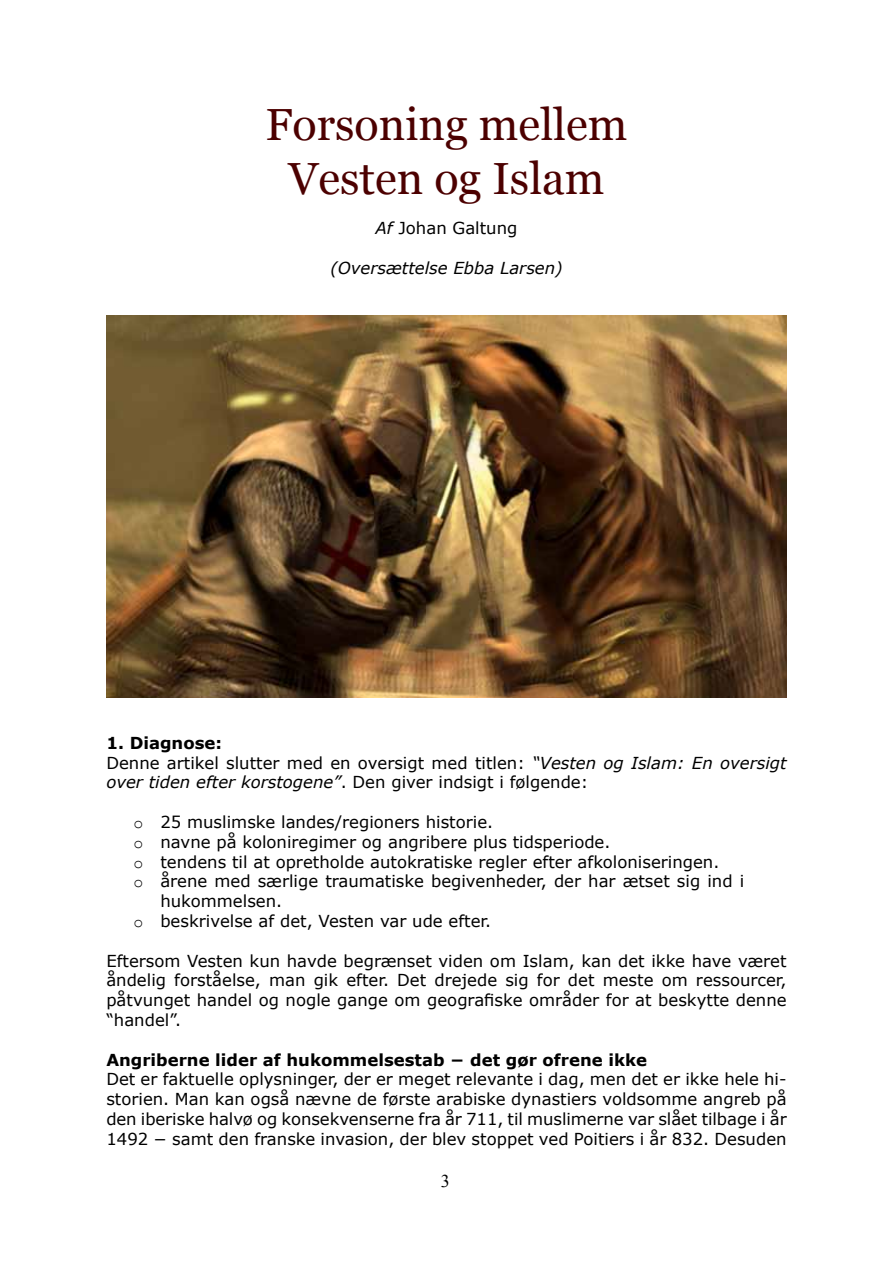
<style>
.page{position:relative;width:893px;height:1263px;background:#fff}
.page>*{position:absolute;margin:0;border:0;box-sizing:border-box;transform-origin:0 0}
.t1{font:45px/54px "Georgia";color:#4c0000;text-align:center}
.t2{font:18px "Times New Roman";color:#000}
.t3{font:16.5px/19.8px "Verdana";color:#000;text-align:justify}
.t4{font:700 16.5px "Verdana";color:#000}
.t5{font:italic 16.5px "Verdana";color:#000}
.s1{font-style:italic}
.s2{font-weight:700}
.s3{font-family:"Courier New"}
</style>
<div class="page">
<img style="left:106px;top:316px;width:681px;height:382px">
<h1 class="t1" style="left:265px;top:99px;width:363px">Forsoning mellem<br>Vesten og Islam</h1>
<p class="t3" style="left:376px;top:218px;width:143px"><span class="s1">Af</span> Johan Galtung</p>
<p class="t5" style="left:330px;top:256px;width:234px">(Oversættelse Ebba Larsen)</p>
<p class="t3" style="left:106px;top:733px;width:682px;text-align:left"><span class="s2">1. Diagnose:<br></span>Denne artikel slutter med en oversigt med titlen: <span class="s1">“Vesten og Islam: En oversigt over tiden efter korstogene”</span>. Den giver indsigt i følgende:</p>
<p class="t3" style="left:133px;top:812px;width:361px"><span class="s3">o</span> 25 muslimske landes/regioners historie.</p>
<p class="t3" style="left:133px;top:832px;width:479px"><span class="s3">o</span> navne på koloniregimer og angribere plus tidsperiode.</p>
<p class="t3" style="left:133px;top:851px;width:587px"><span class="s3">o</span> tendens til at opretholde autokratiske regler efter afkoloniseringen.</p>
<p class="t3" style="left:133px;top:871px;width:612px"><span class="s3">o</span> årene med særlige traumatiske begivenheder, der har ætset sig ind i</p>
<p class="t3" style="left:160px;top:891px;width:123px">hukommelsen.</p>
<p class="t3" style="left:133px;top:911px;width:359px"><span class="s3">o</span> beskrivelse af det, Vesten var ude efter.</p>
<p class="t3" style="left:106px;top:950px;width:682px">Eftersom Vesten kun havde begrænset viden om Islam, kan det ikke have været åndelig forståelse, man gik efter. Det drejede sig for det meste om ressourcer, påtvunget handel og nogle gange om geografiske områder for at beskytte denne “handel”.</p>
<p class="t4" style="left:106px;top:1048px;width:542px">Angriberne lider af hukommelsestab − det gør ofrene ikke</p>
<p class="t3" style="left:106px;top:1069px;width:682px">Det er faktuelle oplysninger, der er meget relevante i dag, men det er ikke hele hi&shy;storien. Man kan også nævne de første arabiske dynastiers voldsomme angreb på den iberiske halvø og konsekvenserne fra år 711, til muslimerne var slået tilbage i år 1492 − samt den franske invasion, der blev stoppet ved Poitiers i år 832. Desuden</p>
<p class="t2" style="left:441px;top:1169px;width:10px">3</p>
</div>
